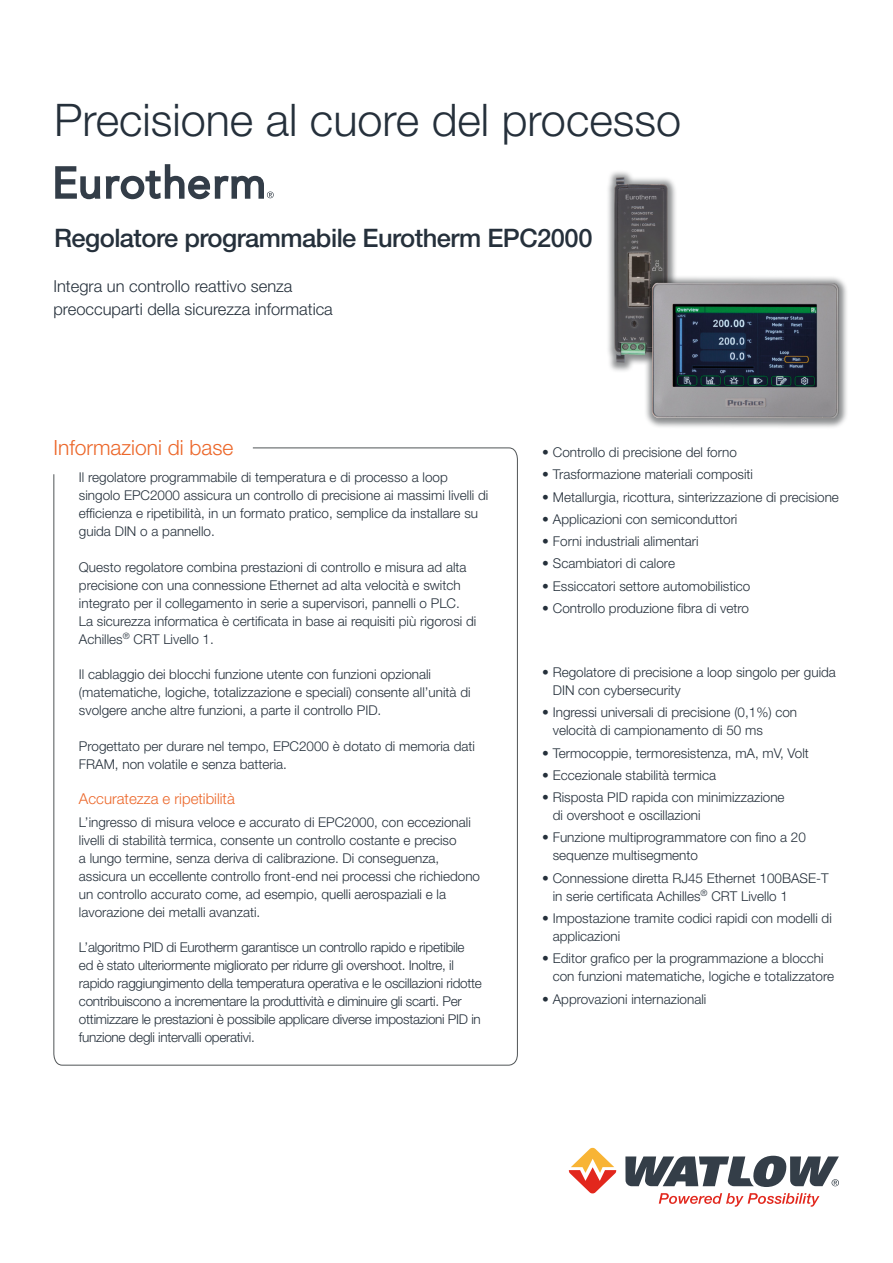
<style>
.page{position:relative;width:893px;height:1263px;background:#fff}
.page>*{position:absolute;margin:0;border:0;box-sizing:border-box;transform-origin:0 0}
.t1{font:300 45px "Helvetica Neue LT Std";color:#25303b}
.t2{font:500 25.5px "Helvetica Neue LT Std";letter-spacing:-.02em;color:#25303b}
.t3{font:300 21px "Helvetica Neue LT Std";color:#ec672a}
.t4{font:300 16.5px/22.5px "Helvetica Neue LT Std";color:#25303b}
.t5{font:300 15px "Helvetica Neue LT Std";color:#ec672a}
.t6{font:300 13.5px/18px "Helvetica Neue LT Std";color:#25303b}
.t7{font:300 13.5px/18px "Helvetica Neue LT Std";letter-spacing:-.02em;color:#25303b}
</style>
<div class="page">
<svg style="left:53px;top:447px;width:465px;height:619px"></svg>
<img style="left:608px;top:171px;width:239px;height:257px">
<svg style="left:625px;top:1156px;width:214px;height:31px"></svg>
<svg style="left:569px;top:1147px;width:47px;height:47px"></svg>
<svg style="left:659px;top:1193px;width:160px;height:14px"></svg>
<svg style="left:55px;top:164px;width:219px;height:35px"></svg>
<h1 class="t1" style="left:54px;top:92px;width:628px">Precisione al cuore del processo</h1>
<h2 class="t2" style="left:54px;top:223px;width:540px">Regolatore programmabile Eurotherm EPC2000</h2>
<p class="t4" style="left:53px;top:275px;width:281px">Integra un controllo reattivo senza preoccuparti della sicurezza informatica</p>
<h3 class="t3" style="left:53px;top:434px;width:182px">Informazioni di base</h3>
<p class="t6" style="left:79px;top:468px;width:411px">Il regolatore programmabile di temperatura e di processo a loop singolo EPC2000 assicura un controllo di precisione ai massimi livelli di efficienza e ripetibilità, in un formato pratico, semplice da installare su guida DIN o a pannello.</p>
<p class="t6" style="left:79px;top:558px;width:399px">Questo regolatore combina prestazioni di controllo e misura ad alta precisione con una connessione Ethernet ad alta velocità e switch integrato per il collegamento in serie a supervisori, pannelli o PLC.<br>La sicurezza informatica è certificata in base ai requisiti più rigorosi di Achilles<sup>®</sup> CRT Livello 1.</p>
<p class="t6" style="left:79px;top:665px;width:393px">Il cablaggio dei blocchi funzione utente con funzioni opzionali (matematiche, logiche, totalizzazione e speciali) consente all’unità di svolgere anche altre funzioni, a parte il controllo PID.</p>
<p class="t6" style="left:79px;top:737px;width:397px">Progettato per durare nel tempo, EPC2000 è dotato di memoria dati<br>FRAM, non volatile e senza batteria.</p>
<p class="t5" style="left:79px;top:790px;width:157px">Accuratezza e ripetibilità</p>
<p class="t6" style="left:79px;top:813px;width:403px">L’ingresso di misura veloce e accurato di EPC2000, con eccezionali livelli di stabilità termica, consente un controllo costante e preciso<br>a lungo termine, senza deriva di calibrazione. Di conseguenza, assicura un eccellente controllo front-end nei processi che richiedono un controllo accurato come, ad esempio, quelli aerospaziali e la lavorazione dei metalli avanzati.</p>
<p class="t7" style="left:79px;top:938px;width:404px">L’algoritmo PID di Eurotherm garantisce un controllo rapido e ripetibile ed è stato ulteriormente migliorato per ridurre gli overshoot. Inoltre, il rapido raggiungimento della temperatura operativa e le oscillazioni ridotte contribuiscono a incrementare la produttività e diminuire gli scarti. Per ottimizzare le prestazioni è possibile applicare diverse impostazioni PID in funzione degli intervalli operativi.</p>
<p class="t6" style="left:542px;top:443px;width:196px">• Controllo di precisione del forno</p>
<p class="t6" style="left:542px;top:465px;width:212px">• Trasformazione materiali compositi</p>
<p class="t6" style="left:542px;top:488px;width:298px">• Metallurgia, ricottura, sinterizzazione di precisione</p>
<p class="t6" style="left:542px;top:510px;width:197px">• Applicazioni con semiconduttori</p>
<p class="t6" style="left:542px;top:532px;width:158px">• Forni industriali alimentari</p>
<p class="t6" style="left:542px;top:554px;width:134px">• Scambiatori di calore</p>
<p class="t6" style="left:542px;top:577px;width:210px">• Essiccatori settore automobilistico</p>
<p class="t6" style="left:542px;top:599px;width:208px">• Controllo produzione fibra di vetro</p>
<p class="t6" style="left:553px;top:663px;width:285px;text-indent:-11px">• Regolatore di precisione a loop singolo per guida<br>DIN con cybersecurity</p>
<p class="t6" style="left:553px;top:703px;width:246px;text-indent:-11px">• Ingressi universali di precisione (0,1%) con velocità di campionamento di 50 ms</p>
<p class="t6" style="left:542px;top:743px;width:268px">• Termocoppie, termoresistenza, mA, mV, Volt</p>
<p class="t6" style="left:542px;top:766px;width:175px">• Eccezionale stabilità termica</p>
<p class="t6" style="left:553px;top:788px;width:233px;text-indent:-11px">• Risposta PID rapida con minimizzazione di overshoot e oscillazioni</p>
<p class="t6" style="left:553px;top:828px;width:255px;text-indent:-11px">• Funzione multiprogrammatore con fino a 20 sequenze multisegmento</p>
<p class="t6" style="left:553px;top:868px;width:277px;text-indent:-11px">• Connessione diretta RJ45 Ethernet 100BASE-T in serie certificata Achilles<sup>®</sup> CRT Livello 1</p>
<p class="t6" style="left:553px;top:909px;width:281px;text-indent:-11px">• Impostazione tramite codici rapidi con modelli di applicazioni</p>
<p class="t6" style="left:553px;top:949px;width:283px;text-indent:-11px">• Editor grafico per la programmazione a blocchi con funzioni matematiche, logiche e totalizzatore</p>
<p class="t6" style="left:542px;top:989px;width:166px">• Approvazioni internazionali</p>
</div>
